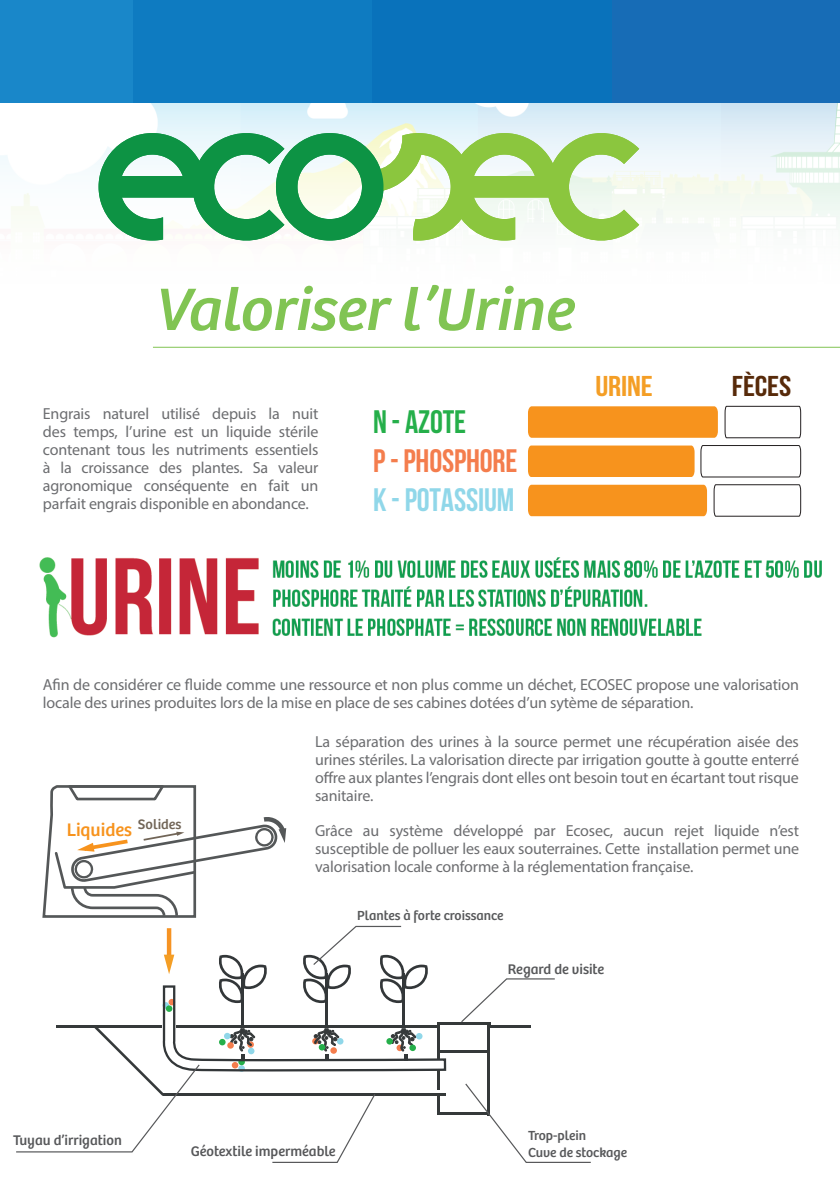
<style>
.page{position:relative;width:840px;height:1191px;background:#fff}
.page>*{position:absolute;margin:0;border:0;box-sizing:border-box;transform-origin:0 0}
.Titre_page_underline{font:italic 62px "Bree";color:#81c453}
.t1{font:32.4px/39px "Bebas Neue";letter-spacing:-.005em;color:#f47d4d}
.t2{font:28.6px "Bebas Neue";letter-spacing:-.005em;color:#f49e25;scale:1.13 1}
.t3{font:28.6px "Bebas Neue";letter-spacing:-.005em;color:#572a0a;scale:1.13 1}
.t4{font:18.8px "Bree";color:#f7931d}
.courant{font:16px/18px "Myriad Pro";letter-spacing:-.01em;color:#6c6d70;text-align:justify}
.t5{font:14.4px "Bree";color:#57585a}
.t6{font:13.6px "Bree";color:#57585a}
.s1{color:#25af4a}
.s2{color:#90d7e9}
</style>
<div class="page">
<svg style="left:0;top:102px;width:839px;height:357px"></svg>
<hr style="left:153px;top:347px;width:686px;height:1px;background:#81c453">
<svg style="left:98px;top:131px;width:541px;height:111px"></svg>
<svg style="left:527px;top:406px;width:190px;height:32px"></svg>
<div style="left:528px;top:485px;width:178px;height:31px;background:#f7931d"></div>
<svg style="left:723px;top:405px;width:78px;height:33px"></svg>
<svg style="left:527px;top:445px;width:274px;height:33px"></svg>
<svg style="left:713px;top:484px;width:88px;height:33px"></svg>
<svg style="left:42px;top:785px;width:244px;height:133px"></svg>
<hr style="left:438px;top:1112px;width:50px;height:3px;background:#35393a">
<hr style="left:440px;top:1049px;width:47px;height:3px;background:#35393a">
<hr style="left:487px;top:1027px;width:3px;height:88px;background:#35393a">
<hr style="left:487px;top:1025px;width:43px;height:3px;background:#35393a">
<hr style="left:437px;top:1022px;width:53px;height:2px;background:#35393a">
<div style="left:609px;top:0;width:230px;height:102px;background:#176cb6"></div>
<div style="left:370px;top:0;width:241px;height:102px;background:#0972bb"></div>
<div style="left:130px;top:0;width:241px;height:102px;background:#0e7bc1"></div>
<div style="left:0;top:0;width:132px;height:102px;background:#1987c9"></div>
<svg style="left:461px;top:978px;width:94px;height:45px"></svg>
<svg style="left:16px;top:925px;width:431px;height:238px"></svg>
<svg style="left:465px;top:1083px;width:126px;height:80px"></svg>
<img style="left:39px;top:557px;width:783px;height:81px">
<p class="Titre_page_underline" style="left:153px;top:274px;width:420px">Valoriser l’Urine</p>
<p class="courant" style="left:43px;top:404px;width:277px">Engrais naturel utilisé depuis la nuit des temps, l’urine est un liquide stérile contenant tous les nutriments essentiels à la croissance des plantes. Sa valeur agronomique conséquente en fait un parfait engrais disponible en abondance.</p>
<p class="t1" style="left:373px;top:402px;width:146px"><span class="s1">N - AZOTE<br></span>P - PHOSPHORE<br><span class="s2">K - POTASSIUM</span></p>
<p class="t2" style="left:595px;top:371px;width:52px">URINE</p>
<p class="t3" style="left:731px;top:371px;width:54px">FÈCES</p>
<p class="courant" style="left:43px;top:675px;width:757px">Afin de considérer ce fluide comme une ressource et non plus comme un déchet, ECOSEC propose une valorisation locale des urines produites lors de la mise en place de ses cabines dotées d’un sytème de séparation.</p>
<p class="t4" style="left:67px;top:819px;width:116px">Liquides <sup>Solides</sup></p>
<p class="courant" style="left:315px;top:732px;width:485px">La séparation des urines à la source permet une récupération aisée des urines stériles. La valorisation directe par irrigation goutte à goutte enterré offre aux plantes l’engrais dont elles ont besoin tout en écartant tout risque sanitaire.</p>
<p class="courant" style="left:315px;top:821px;width:485px">Grâce au système développé par Ecosec, aucun rejet liquide n’est susceptible de polluer les eaux souterraines. Cette installation permet une valorisation locale conforme à la réglementation française.</p>
<p class="t6" style="left:357px;top:907px;width:148px">Plantes à forte croissance</p>
<p class="t5" style="left:507px;top:960px;width:98px">Regard de visite</p>
<p class="t5" style="left:13px;top:1132px;width:110px">Tuyau d’irrigation</p>
<p class="t5" style="left:191px;top:1143px;width:146px">Géotextile imperméable</p>
<p class="t6" style="left:527px;top:1128px;width:59px">Trop-plein</p>
<p class="t6" style="left:527px;top:1144px;width:101px">Cuve de stockage</p>
</div>
